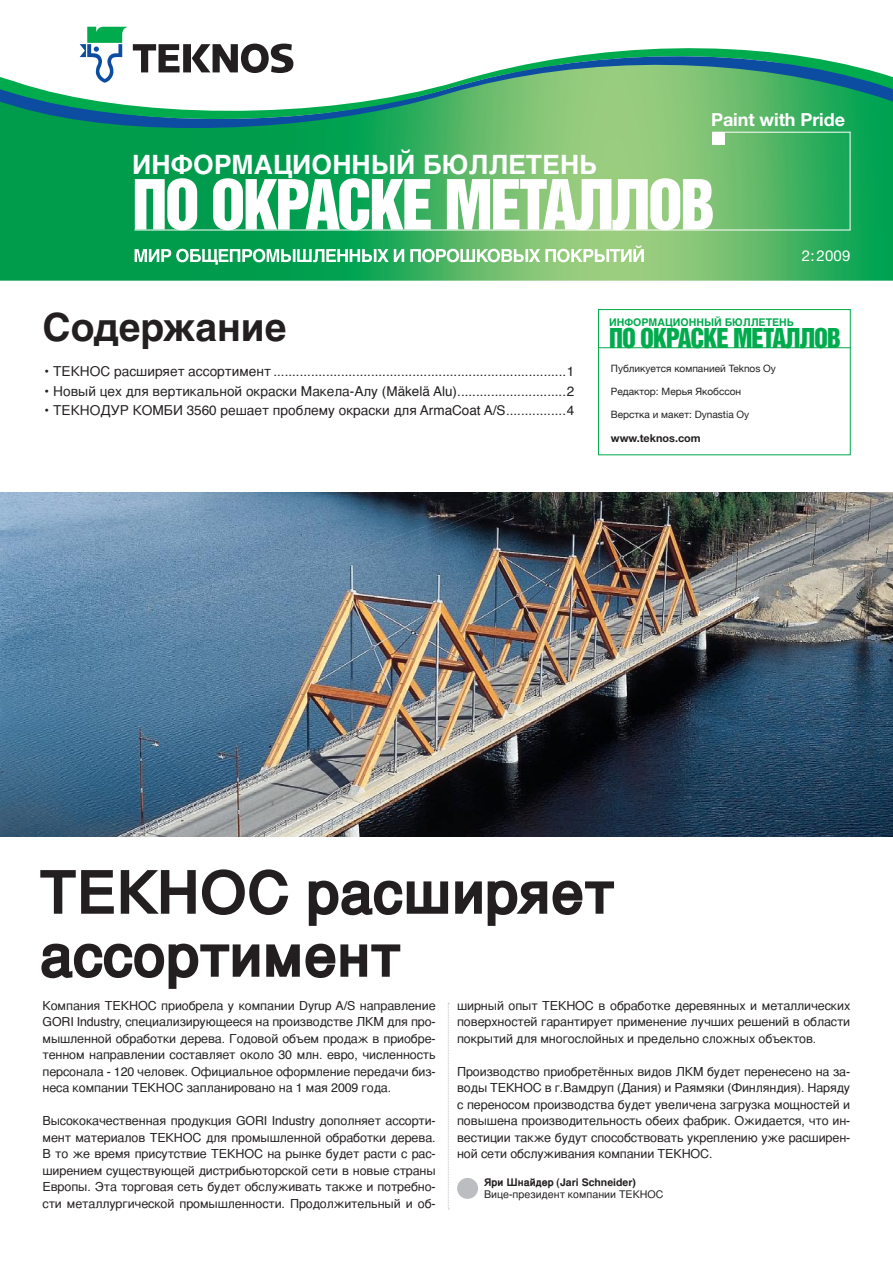
<style>
.page{position:relative;width:893px;height:1263px;background:#fff}
.page>*{position:absolute;margin:0;border:0;box-sizing:border-box;transform-origin:0 0}
.t1{font:63px "Helvetica Inserat Cyr Upright";letter-spacing:-.04em;color:#fff}
.t2{font:700 60px/63px "Helvetica";letter-spacing:-.01em;color:#231f20}
.t3{font:700 39px "Helvetica Cyr";color:#231f20}
.t4{font:700 26.7px "Helvetica Cyr";color:#fff}
.t5{font:25.05px "Helvetica Inserat Cyr Upright";letter-spacing:-.04em;color:#00ab4d}
.t6{font:700 18px "Helvetica Neue";letter-spacing:-.005em;color:#fff}
.t7{font:15px "Helvetica Neue";color:#fff}
.t8{font:13.5px "Helvetica";color:#231f20}
.t9{font:12.3px/16.5px "Helvetica";letter-spacing:-.01em;color:#231f20;text-align:justify}
.t10{font:700 10.8px "Helvetica Neue";color:#231f20}
.t11{font:700 10.65px "Helvetica Cyr";color:#00ab4d}
.t12{font:10.5px "Helvetica";color:#231f20}
.t13{font:700 10.5px "Helvetica";color:#231f20}
.t14{font:10.05px "Helvetica Neue";color:#231f20}
</style>
<div class="page">
<img style="left:0;top:157px;width:893px;height:124px">
<svg style="left:0;top:26px;width:893px;height:131px"></svg>
<svg style="left:372px;top:26px;width:183px;height:11px"></svg>
<svg style="left:80px;top:27px;width:213px;height:10px"></svg>
<svg style="left:0;top:37px;width:893px;height:8px"></svg>
<svg style="left:0;top:45px;width:893px;height:94px"></svg>
<div style="left:712px;top:132px;width:13px;height:13px;background:#fff"></div>
<hr style="left:712px;top:132px;width:138px;height:1px;background:#fff">
<hr style="left:850px;top:132px;width:1px;height:98px;background:#fff">
<hr style="left:134px;top:230px;width:716px;height:1px;background:#fff">
<div style="left:457px;top:1178px;width:21px;height:21px;background:#bcbdc0;border-radius:50%"></div>
<svg style="left:448px;top:1003px;width:1px;height:206px"></svg>
<img style="left:0;top:492px;width:893px;height:345px">
<svg style="left:135px;top:245px;width:509px;height:20px"></svg>
<div style="left:598px;top:309px;width:252px;height:146px;border:1px solid #00ab4d"></div>
<hr style="left:598px;top:347px;width:252px;height:1px;background:#00ab4d">
<h3 class="t6" style="left:711px;top:108px;width:135px">Paint with Pride</h3>
<h3 class="t4" style="left:132px;top:149px;width:466px">ИНФОРМАЦИОННЫЙ БЮЛЛЕТЕНЬ</h3>
<h1 class="t1" style="left:132px;top:167px;width:585px">ПО ОКРАСКЕ МЕТАЛЛОВ</h1>
<p class="t7" style="left:802px;top:247px;width:50px">2:2009</p>
<h3 class="t3" style="left:43px;top:305px;width:245px">Содержание</h3>
<p class="t8" style="left:45px;top:360px;width:531px">• ТЕКНОС расширяет ассортимент ..............................................................................1</p>
<p class="t8" style="left:45px;top:379px;width:531px">• Новый цех для вертикальной окраски Макела-Алу (Mäkelä Alu).............................2</p>
<p class="t8" style="left:45px;top:399px;width:531px">• ТЕКНОДУР КОМБИ 3560 решает проблему окраски для ArmaCoat A/S................4</p>
<p class="t11" style="left:609px;top:316px;width:186px">ИНФОРМАЦИОННЫЙ БЮЛЛЕТЕНЬ</p>
<h3 class="t5" style="left:609px;top:323px;width:233px">ПО ОКРАСКЕ МЕТАЛЛОВ</h3>
<p class="t14" style="left:611px;top:362px;width:167px">Публикуется компанией Teknos Oy</p>
<p class="t14" style="left:611px;top:385px;width:132px">Редактор: Мерья Якобссон</p>
<p class="t14" style="left:611px;top:409px;width:140px">Верстка и макет: Dynastia Oy</p>
<p class="t10" style="left:611px;top:431px;width:91px">www.teknos.com</p>
<h2 class="t2" style="left:39px;top:858px;width:577px">ТЕКНОС расширяет ассортимент</h2>
<p class="t9" style="left:43px;top:997px;width:395px">Компания ТЕКНОС приобрела у компании Dyrup A/S направление GORI Industry, специализирующееся на производстве ЛКМ для про&shy;мышленной обработки дерева. Годовой объем продаж в приобре&shy;тенном направлении составляет около 30 млн. евро, численность персонала - 120 человек. Официальное оформление передачи биз&shy;неса компании ТЕКНОС запланировано на 1 мая 2009 года.</p>
<p class="t9" style="left:43px;top:1112px;width:395px">Высококачественная продукция GORI Industry дополняет ассорти&shy;мент материалов ТЕКНОС для промышленной обработки дерева.<br>В то же время присутствие ТЕКНОС на рынке будет расти с рас&shy;ширением существующей дистрибьюторской сети в новые страны Европы. Эта торговая сеть будет обслуживать также и потребно&shy;сти металлургической промышленности. Продолжительный и об-</p>
<p class="t9" style="left:457px;top:997px;width:395px">ширный опыт ТЕКНОС в обработке деревянных и металлических поверхностей гарантирует применение лучших решений в области покрытий для многослойных и предельно сложных объектов.</p>
<p class="t9" style="left:457px;top:1063px;width:395px">Производство приобретённых видов ЛКМ будет перенесено на за&shy;воды ТЕКНОС в г.Вамдруп (Дания) и Раямяки (Финляндия). Наряду с переносом производства будет увеличена загрузка мощностей и повышена производительность обеих фабрик. Ожидается, что ин&shy;вестиции также будут способствовать укреплению уже расширен&shy;ной сети обслуживания компании ТЕКНОС.</p>
<p class="t13" style="left:484px;top:1173px;width:153px">Яри Шнайдер (Jari Schneider)</p>
<p class="t12" style="left:484px;top:1185px;width:181px">Вице-президент компании ТЕКНОС</p>
</div>
